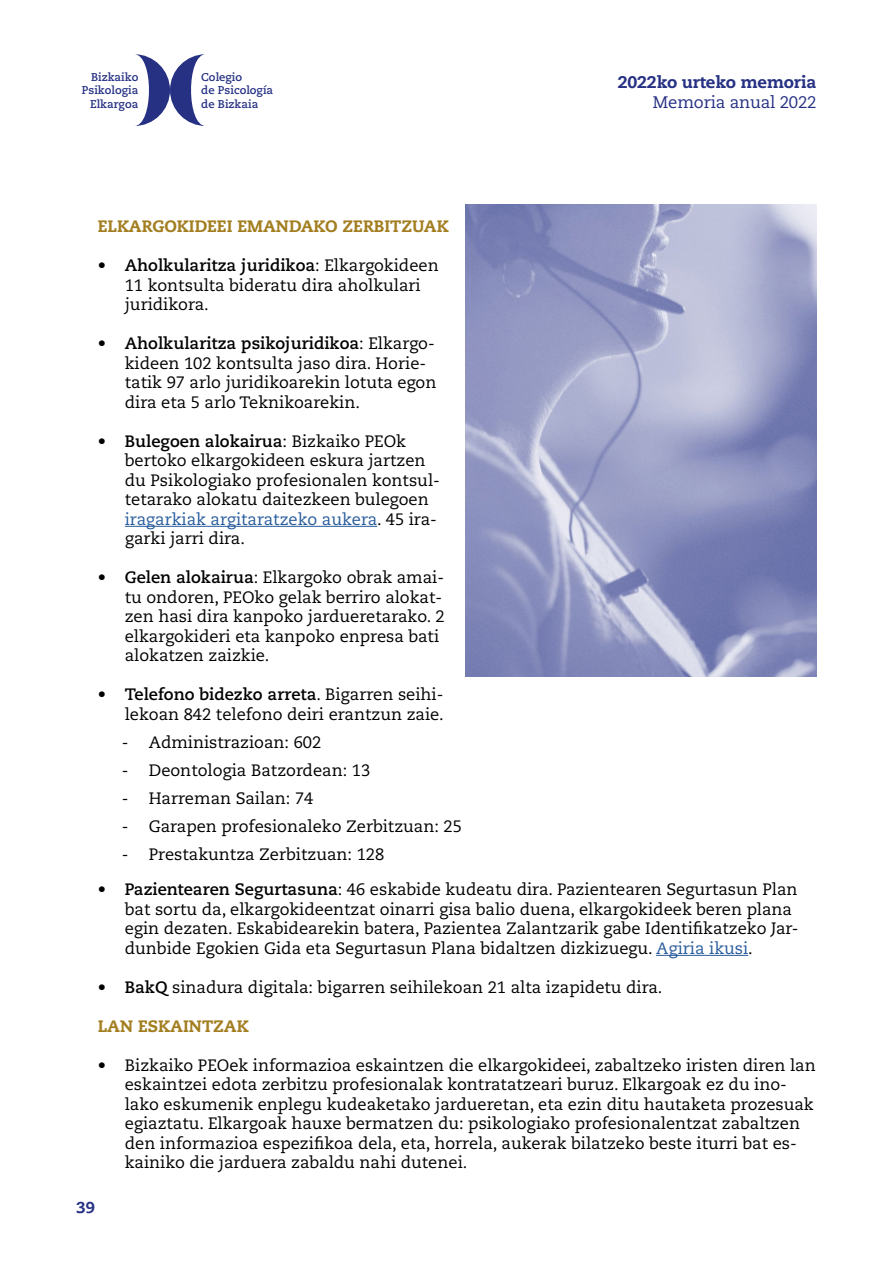
<style>
.page{position:relative;width:893px;height:1263px;background:#fff}
.page>*{position:absolute;margin:0;border:0;box-sizing:border-box;transform-origin:0 0}
.t1{font:800 16.8px "Caecilia LT Pro 85";letter-spacing:-.01em;color:#263184}
.t2{font:16.8px "Caecilia LT Pro 55 Roman";letter-spacing:-.01em;color:#263184}
.t3{font:16.5px/19.5px "Caecilia LT Pro 55 Roman";color:#000}
.t4{font:700 16.5px "Caecilia LT Pro 75";color:#000}
.t5{font:800 16.5px "Caecilia LT Pro 85";color:#a37e20}
.t6{font:800 15.75px "Caecilia LT Pro 85";color:#263184}
.t7{font:700 11.25px/13.5px "Caecilia LT Pro 75";color:#263184;text-align:right}
.s1{font-family:"Caecilia LT Pro 55 Roman";font-weight:400}
.s2{color:#275b9b}
.s3{font-family:"Caecilia LT Pro 75";font-weight:700}
</style>
<div class="page">
<svg style="left:135px;top:54px;width:70px;height:72px"></svg>
<hr style="left:125px;top:526px;width:252px;height:1px;background:#275b9b">
<hr style="left:656px;top:955px;width:92px;height:1px;background:#275b9b">
<img style="left:466px;top:204px;width:350px;height:472px">
<p class="t7" style="left:82px;top:70px;width:58px">Bizkaiko<br>Psikologia<br>Elkargoa</p>
<p class="t7" style="left:201px;top:70px;width:73px;text-align:left">Colegio<br>de Psicología de Bizkaia</p>
<p class="t1" style="left:618px;top:71px;width:200px">2022ko urteko memoria</p>
<p class="t2" style="left:653px;top:91px;width:165px">Memoria anual 2022</p>
<p class="t5" style="left:98px;top:215px;width:352px">ELKARGOKIDEEI EMANDAKO ZERBITZUAK</p>
<p class="t4" style="left:98px;top:254px;width:342px">• Aholkularitza juridikoa<span class="s1">: Elkargokideen</span></p>
<p class="t3" style="left:125px;top:275px;width:297px">11 kontsulta bideratu dira aholkulari juridikora.</p>
<p class="t4" style="left:98px;top:332px;width:338px">• Aholkularitza psikojuridikoa<span class="s1">: Elkargo-</span></p>
<p class="t3" style="left:125px;top:353px;width:313px">kideen 102 kontsulta jaso dira. Horie&shy;tatik 97 arlo juridikoarekin lotuta egon dira eta 5 arlo Teknikoarekin.</p>
<p class="t4" style="left:98px;top:430px;width:310px">• Bulegoen alokairua<span class="s1">: Bizkaiko PEOk</span></p>
<p class="t3" style="left:125px;top:450px;width:317px">bertoko elkargokideen eskura jartzen du Psikologiako profesionalen kontsul&shy;tetarako alokatu daitezkeen bulegoen <span class="s2">iragarkiak argitaratzeko aukera</span>. 45 ira&shy;garki jarri dira.</p>
<p class="t3" style="left:125px;top:567px;width:321px;text-indent:-27px"><span class="s3">• Gelen alokairua</span>: Elkargoko obrak amai&shy;tu ondoren, PEOko gelak berriro alokat&shy;zen hasi dira kanpoko jardueretarako. 2 elkargokideri eta kanpoko enpresa bati alokatzen zaizkie.</p>
<p class="t4" style="left:98px;top:683px;width:347px">• Telefono bidezko arreta<span class="s1">. Bigarren seihi-</span></p>
<p class="t3" style="left:125px;top:704px;width:320px">lekoan 842 telefono deiri erantzun zaie.</p>
<p class="t3" style="left:122px;top:732px;width:201px">- Administrazioan: 602</p>
<p class="t3" style="left:122px;top:760px;width:250px">- Deontologia Batzordean: 13</p>
<p class="t3" style="left:122px;top:788px;width:193px">- Harreman Sailan: 74</p>
<p class="t3" style="left:122px;top:816px;width:342px">- Garapen profesionaleko Zerbitzuan: 25</p>
<p class="t3" style="left:122px;top:844px;width:264px">- Prestakuntza Zerbitzuan: 128</p>
<p class="t3" style="left:125px;top:879px;width:675px;text-indent:-27px"><span class="s3">• Pazientearen Segurtasuna</span>: 46 eskabide kudeatu dira. Pazientearen Segurtasun Plan bat sortu da, elkargokideentzat oinarri gisa balio duena, elkargokideek beren plana egin dezaten. Eskabidearekin batera, Pazientea Zalantzarik gabe Identifikatzeko Jar&shy;dunbide Egokien Gida eta Segurtasun Plana bidaltzen dizkizuegu. <span class="s2">Agiria ikusi</span>.</p>
<p class="t3" style="left:98px;top:977px;width:566px"><span class="s3">• BakQ</span> sinadura digitala: bigarren seihilekoan 21 alta izapidetu dira.</p>
<p class="t5" style="left:98px;top:1014px;width:152px">LAN ESKAINTZAK</p>
<p class="t3" style="left:125px;top:1055px;width:692px;text-indent:-27px">• Bizkaiko PEOek informazioa eskaintzen die elkargokideei, zabaltzeko iristen diren lan eskaintzei edota zerbitzu profesionalak kontratatzeari buruz. Elkargoak ez du ino&shy;lako eskumenik enplegu kudeaketako jardueretan, eta ezin ditu hautaketa prozesuak egiaztatu. Elkargoak hauxe bermatzen du: psikologiako profesionalentzat zabaltzen den informazioa espezifikoa dela, eta, horrela, aukerak bilatzeko beste iturri bat es&shy;kainiko die jarduera zabaldu nahi dutenei.</p>
<p class="t6" style="left:77px;top:1197px;width:20px">39</p>
</div>
